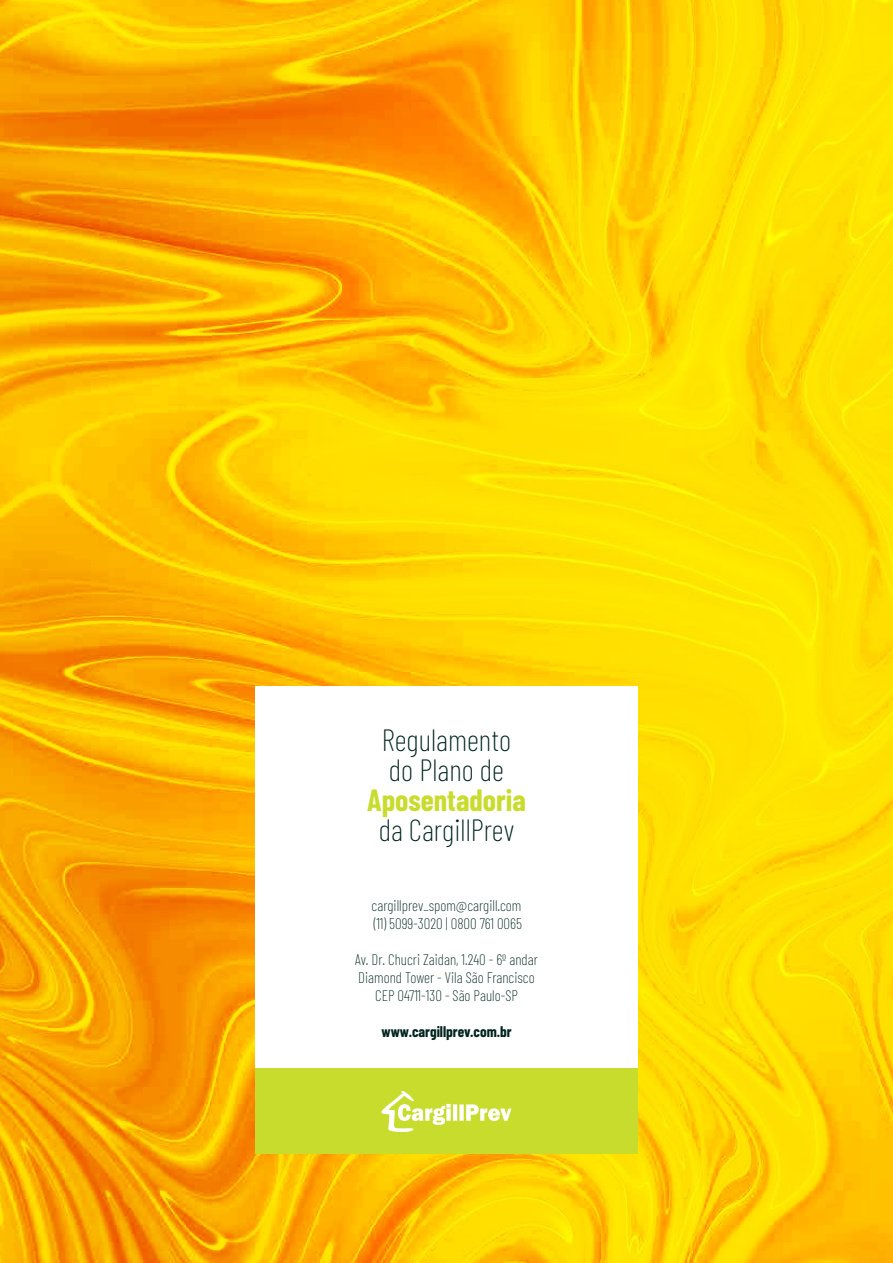
<style>
.page{position:relative;width:893px;height:1263px;background:#fff}
.page>*{position:absolute;margin:0;border:0;box-sizing:border-box;transform-origin:0 0}
.t1{font:200 30px/30px "Barlow Condensed";color:#00231e}
.t2{font:700 30px "Barlow Condensed";color:#c8dc2d}
.t3{font:200 15px/18px "Barlow Condensed";color:#00231e}
.t4{font:700 15px "Barlow Condensed";color:#00231e}
</style>
<div class="page">
<img style="left:0;top:0;width:893px;height:1263px">
<div style="left:255px;top:686px;width:383px;height:383px;background:#fff"></div>
<div style="left:255px;top:1069px;width:383px;height:85px;background:#c8dc2d"></div>
<svg style="left:381px;top:1090px;width:130px;height:42px"></svg>
<h1 class="t1" style="left:382px;top:723px;width:131px">Regulamento do Plano de</h1>
<h1 class="t2" style="left:367px;top:779px;width:160px">Aposentadoria</h1>
<h1 class="t1" style="left:379px;top:813px;width:137px">da CargillPrev</h1>
<p class="t3" style="left:372px;top:895px;width:152px">cargillprev_spom@cargill.com (11) 5099-3020 | 0800 761 0065</p>
<p class="t3" style="left:355px;top:949px;width:184px;text-align:center">Av. Dr. Chucri Zaidan, 1.240 - 6º andar<br>Diamond Tower - Vila São Francisco<br>CEP 04711-130 - São Paulo-SP</p>
<p class="t4" style="left:381px;top:1020px;width:132px">www.cargillprev.com.br</p>
</div>
